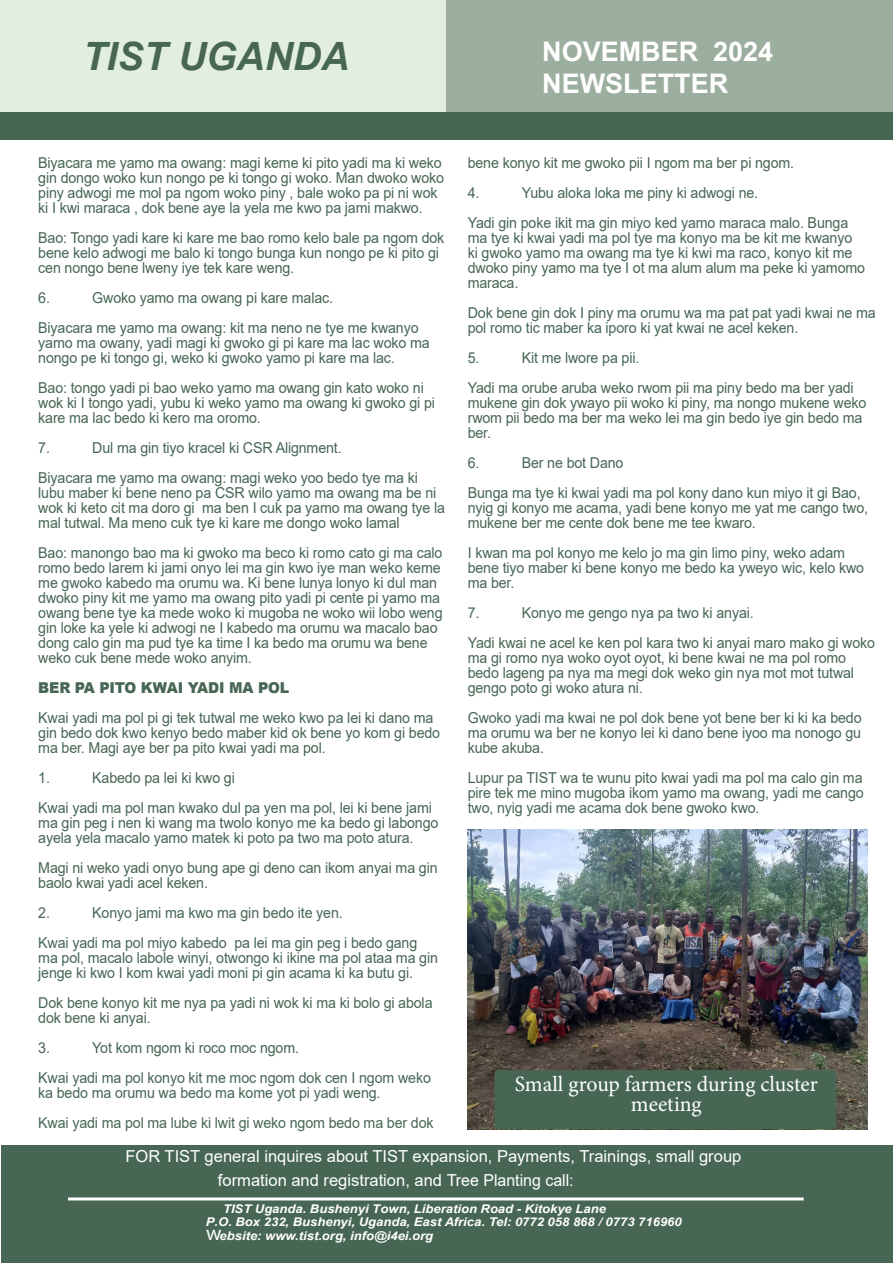
<style>
.page{position:relative;width:893px;height:1263px;background:#fff}
.page>*{position:absolute;margin:0;border:0;box-sizing:border-box;transform-origin:0 0}
.t1{font:italic 700 39px "Arial";color:#476654}
.t2{font:700 27px "Arial";color:#fff}
.t3{font:21.75px/20px "Minion Pro";letter-spacing:-.005em;color:#fff;text-align:center}
.t4{font:16.5px "Arial";color:#fff}
.t5{font:15px/15px "Arial";letter-spacing:-.01em;color:#476654;scale:.95 1}
.t6{font:900 15px "Arial";letter-spacing:-.01em;color:#476654;scale:.95 1}
.t7{font:italic 700 12px/13.6px "Arial";color:#fff;scale:1.09 1}
.s1{font-family:"Myriad Pro";font-weight:400;font-style:normal;font-size:21px}
</style>
<div class="page">
<div style="left:2px;top:1145px;width:891px;height:118px;background:#476654"></div>
<hr style="left:68px;top:1197px;width:736px;height:3px;background:#fff">
<div style="left:0;top:0;width:446px;height:112px;background:#e3eee3"></div>
<div style="left:446px;top:0;width:447px;height:112px;background:#9cae9e"></div>
<div style="left:0;top:112px;width:893px;height:28px;background:#476654"></div>
<img style="left:468px;top:829px;width:400px;height:300px">
<div style="left:495px;top:1070px;width:341px;height:59px;background:#476654;border-radius:4px"></div>
<p class="t1" style="left:83px;top:30px;width:268px">TIST UGANDA</p>
<p class="t2" style="left:542px;top:32px;width:233px">NOVEMBER 2024</p>
<p class="t2" style="left:542px;top:65px;width:188px">NEWSLETTER</p>
<p class="t5" style="left:38px;top:155px;width:429px">Biyacara me yamo ma owang: magi keme ki pito yadi ma ki weko gin dongo woko kun nongo pe ki tongo gi woko. Man dwoko woko piny adwogi me mol pa ngom woko piny , bale woko pa pi ni wok ki I kwi maraca , dok bene aye la yela me kwo pa jami makwo.</p>
<p class="t5" style="left:38px;top:230px;width:429px">Bao: Tongo yadi kare ki kare me bao romo kelo bale pa ngom dok bene kelo adwogi me balo ki tongo bunga kun nongo pe ki pito gi cen nongo bene lweny iye tek kare weng.</p>
<p class="t5" style="left:38px;top:290px;width:14px">6.</p>
<p class="t5" style="left:92px;top:290px;width:255px">Gwoko yamo ma owang pi kare malac.</p>
<p class="t5" style="left:38px;top:320px;width:413px">Biyacara me yamo ma owang: kit ma neno ne tye me kwanyo yamo ma owany, yadi magi ki gwoko gi pi kare ma lac woko ma nongo pe ki tongo gi, weko ki gwoko yamo pi kare ma lac.</p>
<p class="t5" style="left:38px;top:380px;width:419px">Bao: tongo yadi pi bao weko yamo ma owang gin kato woko ni wok ki I tongo yadi, yubu ki weko yamo ma owang ki gwoko gi pi kare ma lac bedo ki kero ma oromo.</p>
<p class="t5" style="left:38px;top:440px;width:14px">7.</p>
<p class="t5" style="left:92px;top:440px;width:264px">Dul ma gin tiyo kracel ki CSR Alignment.</p>
<p class="t5" style="left:38px;top:470px;width:430px">Biyacara me yamo ma owang: magi weko yoo bedo tye ma ki lubu maber ki bene neno pa CSR wilo yamo ma owang ma be ni wok ki keto cit ma doro gi ma ben I cuk pa yamo ma owang tye la mal tutwal. Ma meno cuk tye ki kare me dongo woko lamal</p>
<p class="t5" style="left:38px;top:545px;width:427px">Bao: manongo bao ma ki gwoko ma beco ki romo cato gi ma calo romo bedo larem ki jami onyo lei ma gin kwo iye man weko keme me gwoko kabedo ma orumu wa. Ki bene lunya lonyo ki dul man dwoko piny kit me yamo ma owang pito yadi pi cente pi yamo ma owang bene tye ka mede woko ki mugoba ne woko wii lobo weng gin loke ka yele ki adwogi ne I kabedo ma orumu wa macalo bao dong calo gin ma pud tye ka time I ka bedo ma orumu wa bene weko cuk bene mede woko anyim.</p>
<p class="t6" style="left:38px;top:677px;width:266px">BER PA PITO KWAI YADI MA POL</p>
<p class="t5" style="left:38px;top:710px;width:425px">Kwai yadi ma pol pi gi tek tutwal me weko kwo pa lei ki dano ma gin bedo dok kwo kenyo bedo maber kid ok bene yo kom gi bedo ma ber. Magi aye ber pa pito kwai yadi ma pol.</p>
<p class="t5" style="left:38px;top:770px;width:14px">1.</p>
<p class="t5" style="left:92px;top:770px;width:152px">Kabedo pa lei ki kwo gi</p>
<p class="t5" style="left:38px;top:800px;width:423px">Kwai yadi ma pol man kwako dul pa yen ma pol, lei ki bene jami ma gin peg i nen ki wang ma twolo konyo me ka bedo gi labongo ayela yela macalo yamo matek ki poto pa two ma poto atura.</p>
<p class="t5" style="left:38px;top:860px;width:422px">Magi ni weko yadi onyo bung ape gi deno can ikom anyai ma gin baolo kwai yadi acel keken.</p>
<p class="t5" style="left:38px;top:905px;width:14px">2.</p>
<p class="t5" style="left:92px;top:905px;width:265px">Konyo jami ma kwo ma gin bedo ite yen.</p>
<p class="t5" style="left:38px;top:935px;width:422px">Kwai yadi ma pol miyo kabedo pa lei ma gin peg i bedo gang ma pol, macalo labole winyi, otwongo ki ikine ma pol ataa ma gin jenge ki kwo I kom kwai yadi moni pi gin acama ki ka butu gi.</p>
<p class="t5" style="left:38px;top:995px;width:417px">Dok bene konyo kit me nya pa yadi ni wok ki ma ki bolo gi abola dok bene ki anyai.</p>
<p class="t5" style="left:38px;top:1040px;width:14px">3.</p>
<p class="t5" style="left:92px;top:1040px;width:219px">Yot kom ngom ki roco moc ngom.</p>
<p class="t5" style="left:38px;top:1070px;width:415px">Kwai yadi ma pol konyo kit me moc ngom dok cen I ngom weko ka bedo ma orumu wa bedo ma kome yot pi yadi weng.</p>
<p class="t5" style="left:38px;top:1115px;width:418px">Kwai yadi ma pol ma lube ki lwit gi weko ngom bedo ma ber dok</p>
<p class="t5" style="left:468px;top:155px;width:345px">bene konyo kit me gwoko pii I ngom ma ber pi ngom.</p>
<p class="t5" style="left:468px;top:185px;width:14px">4.</p>
<p class="t5" style="left:522px;top:185px;width:250px">Yubu aloka loka me piny ki adwogi ne.</p>
<p class="t5" style="left:468px;top:215px;width:420px">Yadi gin poke ikit ma gin miyo ked yamo maraca malo. Bunga ma tye ki kwai yadi ma pol tye ma konyo ma be kit me kwanyo ki gwoko yamo ma owang ma tye ki kwi ma raco, konyo kit me dwoko piny yamo ma tye I ot ma alum alum ma peke ki yamomo maraca.</p>
<p class="t5" style="left:468px;top:305px;width:431px">Dok bene gin dok I piny ma orumu wa ma pat pat yadi kwai ne ma pol romo tic maber ka iporo ki yat kwai ne acel keken.</p>
<p class="t5" style="left:468px;top:350px;width:14px">5.</p>
<p class="t5" style="left:522px;top:350px;width:125px">Kit me lwore pa pii.</p>
<p class="t5" style="left:468px;top:380px;width:421px">Yadi ma orube aruba weko rwom pii ma piny bedo ma ber yadi mukene gin dok ywayo pii woko ki piny, ma nongo mukene weko rwom pii bedo ma ber ma weko lei ma gin bedo iye gin bedo ma ber.</p>
<p class="t5" style="left:468px;top:455px;width:14px">6.</p>
<p class="t5" style="left:522px;top:455px;width:109px">Ber ne bot Dano</p>
<p class="t5" style="left:468px;top:485px;width:423px">Bunga ma tye ki kwai yadi ma pol kony dano kun miyo it gi Bao, nyig gi konyo me acama, yadi bene konyo me yat me cango two, mukene ber me cente dok bene me tee kwaro.</p>
<p class="t5" style="left:468px;top:545px;width:419px">I kwan ma pol konyo me kelo jo ma gin limo piny, weko adam bene tiyo maber ki bene konyo me bedo ka yweyo wic, kelo kwo ma ber.</p>
<p class="t5" style="left:468px;top:605px;width:14px">7.</p>
<p class="t5" style="left:522px;top:605px;width:246px">Konyo me gengo nya pa two ki anyai.</p>
<p class="t5" style="left:468px;top:635px;width:430px">Yadi kwai ne acel ke ken pol kara two ki anyai maro mako gi woko ma gi romo nya woko oyot oyot, ki bene kwai ne ma pol romo bedo lageng pa nya ma megi dok weko gin nya mot mot tutwal gengo poto gi woko atura ni.</p>
<p class="t5" style="left:468px;top:710px;width:416px;text-align:justify">Gwoko yadi ma kwai ne pol dok bene yot bene ber ki ki ka bedo ma orumu wa ber ne konyo lei ki dano bene iyoo ma nonogo gu kube akuba.</p>
<p class="t5" style="left:468px;top:770px;width:418px;text-align:justify">Lupur pa TIST wa te wunu pito kwai yadi ma pol ma calo gin ma pire tek me mino mugoba ikom yamo ma owang, yadi me cango two, nyig yadi me acama dok bene gwoko kwo.</p>
<p class="t3" style="left:515px;top:1074px;width:305px">Small group farmers during cluster meeting</p>
<p class="t4" style="left:125px;top:1145px;width:617px">FOR TIST general inquires about TIST expansion, Payments, Trainings, small group</p>
<p class="t4" style="left:218px;top:1169px;width:357px">formation and registration, and Tree Planting call:</p>
<p class="t7" style="left:206px;top:1202px;width:438px;text-indent:17px">TIST Uganda. Bushenyi Town, Liberation Road - Kitokye Lane<br>P.O. Box 232, Bushenyi, Uganda, East Africa. Tel: 0772 058 868 / 0773 716960 <span class="s1">w</span>ebsite: www.tist.org, info@i4ei.org</p>
</div>
